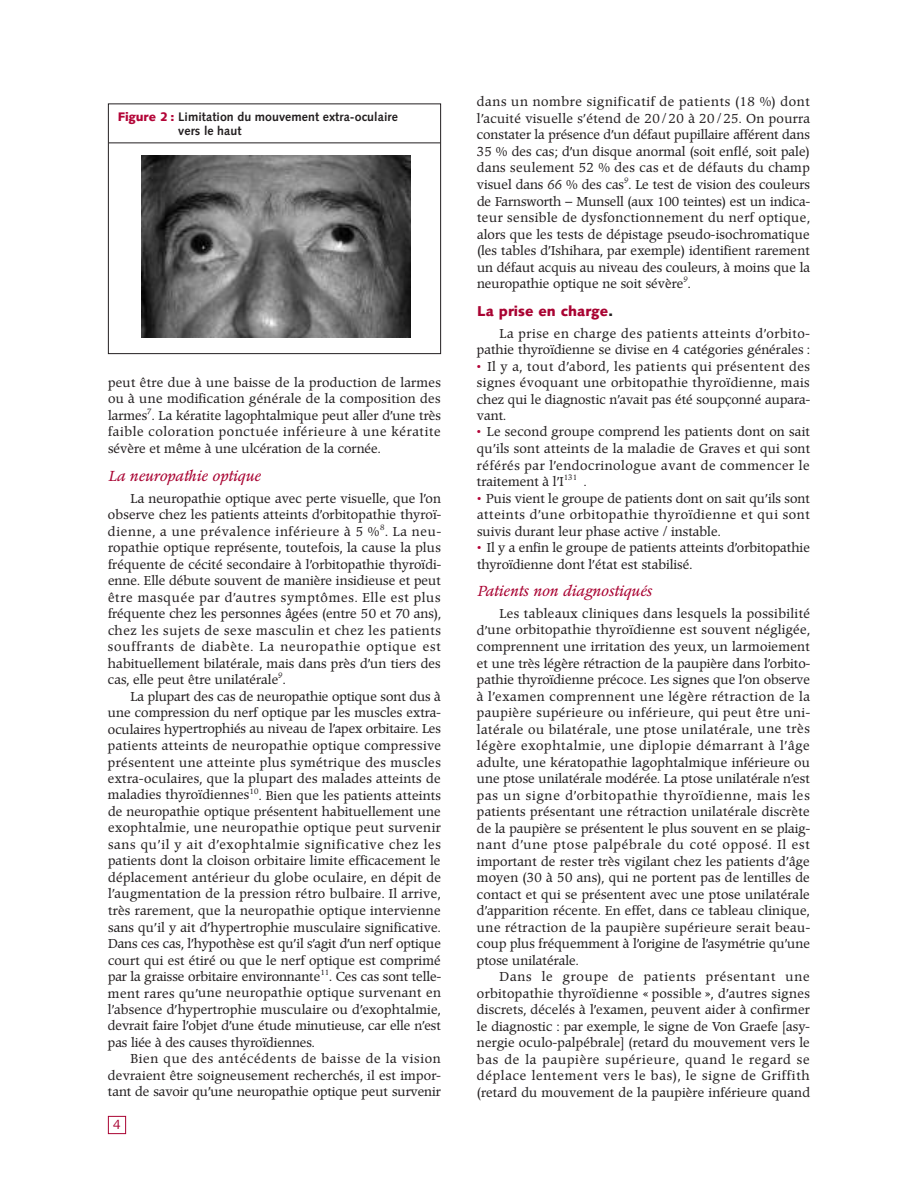
<style>
.page{position:relative;width:918px;height:1188px;background:#fff}
.page>*{position:absolute;margin:0;border:0;box-sizing:border-box;transform-origin:0 0}
.t1{font:italic 14.25px "Poppl Pontifex BE";letter-spacing:.005em;color:#a90332}
.t2{font:900 14.25px "Syntax";letter-spacing:.005em;color:#a90332}
.t3{font:13.5px "Syntax";color:#a90332}
.t4{font:12.75px/16.5px "Poppl Pontifex BE";color:#231f20;text-align:justify}
.t5{font:700 12.3px/14.2px "Syntax";letter-spacing:.005em;color:#231f20}
.t6{font:12px "Poppl Pontifex BE";color:#231f20}
.t7{font:7.65px "Poppl Pontifex BE";color:#231f20}
.s1{font-weight:900;color:#b30437}
.s2{color:#231f20}
.s3{color:#b30437}
</style>
<div class="page">
<div style="left:108px;top:1116px;width:18px;height:18px;border:1px solid #a90332"></div>
<hr style="left:109px;top:143px;width:331px;height:1px;background:#231f20">
<div style="left:108px;top:104px;width:333px;height:250px;border:1px solid #231f20"></div>
<img style="left:141px;top:156px;width:270px;height:181px">
<p class="t5" style="left:178px;top:111px;width:221px;text-indent:-61px"><span class="s1">Figure 2 :</span> Limitation du mouvement extra-oculaire vers le haut</p>
<p class="t4" style="left:108px;top:376px;width:335px">peut être due à une baisse de la production de larmes ou à une modification générale de la composition des larmes<sup>7</sup>. La kératite lagophtalmique peut aller d’une très faible coloration ponctuée inférieure à une kératite sévère et même à une ulcération de la cornée.</p>
<p class="t1" style="left:108px;top:469px;width:154px">La neuropathie optique</p>
<p class="t4" style="left:108px;top:491px;width:335px;text-indent:23px">La neuropathie optique avec perte visuelle, que l’on observe chez les patients atteints d’orbitopathie thyroï&shy;dienne, a une prévalence inférieure à 5 % . La neu-</p>
<p class="t7" style="left:380px;top:524px;width:6px">8</p>
<p class="t4" style="left:108px;top:541px;width:335px">ropathie optique représente, toutefois, la cause la plus fréquente de cécité secondaire à l’orbitopathie thyroïdi&shy;enne. Elle débute souvent de manière insidieuse et peut être masquée par d’autres symptômes. Elle est plus fréquente chez les personnes âgées (entre 50 et 70 ans), chez les sujets de sexe masculin et chez les patients souffrants de diabète. La neuropathie optique est habituellement bilatérale, mais dans près d’un tiers des cas, elle peut être unilatérale .</p>
<p class="t7" style="left:278px;top:672px;width:6px">9</p>
<p class="t4" style="left:108px;top:689px;width:335px;text-indent:23px">La plupart des cas de neuropathie optique sont dus à une compression du nerf optique par les muscles extra&shy;oculaires hypertrophiés au niveau de l’apex orbitaire. Les patients atteints de neuropathie optique compressive présentent une atteinte plus symétrique des muscles extra-oculaires, que la plupart des malades atteints de maladies thyroïdiennes<sup>10</sup>. Bien que les patients atteints de neuropathie optique présentent habituellement une exophtalmie, une neuropathie optique peut survenir sans qu’il y ait d’exophtalmie significative chez les patients dont la cloison orbitaire limite efficacement le déplacement antérieur du globe oculaire, en dépit de l’augmentation de la pression rétro bulbaire. Il arrive, très rarement, que la neuropathie optique intervienne sans qu’il y ait d’hypertrophie musculaire significative.<br>Dans ces cas, l’hypothèse est qu’il s’agit d’un nerf optique court qui est étiré ou que le nerf optique est comprimé par la graisse orbitaire environnante<sup>11</sup>. Ces cas sont telle&shy;ment rares qu’une neuropathie optique survenant en l’absence d’hypertrophie musculaire ou d’exophtalmie, devrait faire l’objet d’une étude minutieuse, car elle n’est pas liée à des causes thyroïdiennes.</p>
<p class="t4" style="left:108px;top:1052px;width:334px;text-indent:23px">Bien que des antécédents de baisse de la vision devraient être soigneusement recherchés, il est impor&shy;tant de savoir qu’une neuropathie optique peut survenir</p>
<p class="t3" style="left:113px;top:1119px;width:9px">4</p>
<p class="t4" style="left:477px;top:95px;width:335px">dans un nombre significatif de patients (18 %) dont l’acuité visuelle s’étend de 20 / 20 à 20 / 25. On pourra constater la présence d’un défaut pupillaire afférent dans 35 % des cas; d’un disque anormal (soit enflé, soit pale) dans seulement 52 % des cas et de défauts du champ visuel dans 66 % des cas<sup>9</sup>. Le test de vision des couleurs de Farnsworth – Munsell (aux 100 teintes) est un indica&shy;teur sensible de dysfonctionnement du nerf optique, alors que les tests de dépistage pseudo-isochromatique (les tables d’Ishihara, par exemple) identifient rarement un défaut acquis au niveau des couleurs, à moins que la neuropathie optique ne soit sévère .</p>
<p class="t7" style="left:683px;top:276px;width:6px">9</p>
<p class="t2" style="left:477px;top:305px;width:137px">La prise en charge<span class="s2">.</span></p>
<p class="t4" style="left:477px;top:326px;width:335px;text-align:right">La prise en charge des patients atteints d’orbito&shy;pathie thyroïdienne se divise en 4 catégories générales :</p>
<p class="t4" style="left:477px;top:359px;width:335px"><span class="s3">•</span> Il y a, tout d’abord, les patients qui présentent des signes évoquant une orbitopathie thyroïdienne, mais chez qui le diagnostic n’avait pas été soupçonné aupara&shy;vant.</p>
<p class="t4" style="left:477px;top:425px;width:335px"><span class="s3">•</span> Le second groupe comprend les patients dont on sait qu’ils sont atteints de la maladie de Graves et qui sont référés par l’endocrinologue avant de commencer le traitement à l’I</p>
<p class="t7" style="left:564px;top:474px;width:15px">131</p>
<p class="t6" style="left:584px;top:477px;width:4px">.</p>
<p class="t4" style="left:477px;top:491px;width:335px"><span class="s3">•</span> Puis vient le groupe de patients dont on sait qu’ils sont atteints d’une orbitopathie thyroïdienne et qui sont suivis durant leur phase active / instable.</p>
<p class="t4" style="left:477px;top:541px;width:335px"><span class="s3">•</span> Il y a enfin le groupe de patients atteints d’orbitopathie thyroïdienne dont l’état est stabilisé.</p>
<p class="t1" style="left:477px;top:585px;width:176px">Patients non diagnostiqués</p>
<p class="t4" style="left:477px;top:607px;width:335px;text-indent:23px">Les tableaux cliniques dans lesquels la possibilité d’une orbitopathie thyroïdienne est souvent négligée, comprennent une irritation des yeux, un larmoiement et une très légère rétraction de la paupière dans l’orbito&shy;pathie thyroïdienne précoce. Les signes que l’on observe à l’examen comprennent une légère rétraction de la paupière supérieure ou inférieure, qui peut être uni&shy;latérale ou bilatérale, une ptose unilatérale, une très légère exophtalmie, une diplopie démarrant à l’âge adulte, une kératopathie lagophtalmique inférieure ou une ptose unilatérale modérée. La ptose unilatérale n’est pas un signe d’orbitopathie thyroïdienne, mais les patients présentant une rétraction unilatérale discrète de la paupière se présentent le plus souvent en se plaig&shy;nant d’une ptose palpébrale du coté opposé. Il est important de rester très vigilant chez les patients d’âge moyen (30 à 50 ans), qui ne portent pas de lentilles de contact et qui se présentent avec une ptose unilatérale d’apparition récente. En effet, dans ce tableau clinique, une rétraction de la paupière supérieure serait beau&shy;coup plus fréquemment à l’origine de l’asymétrie qu’une ptose unilatérale.</p>
<p class="t4" style="left:477px;top:970px;width:335px;text-indent:23px">Dans le groupe de patients présentant une orbitopathie thyroïdienne « possible », d’autres signes discrets, décelés à l’examen, peuvent aider à confirmer le diagnostic : par exemple, le signe de Von Graefe [asy&shy;nergie oculo-palpébrale] (retard du mouvement vers le bas de la paupière supérieure, quand le regard se déplace lentement vers le bas), le signe de Griffith (retard du mouvement de la paupière inférieure quand</p>
</div>
